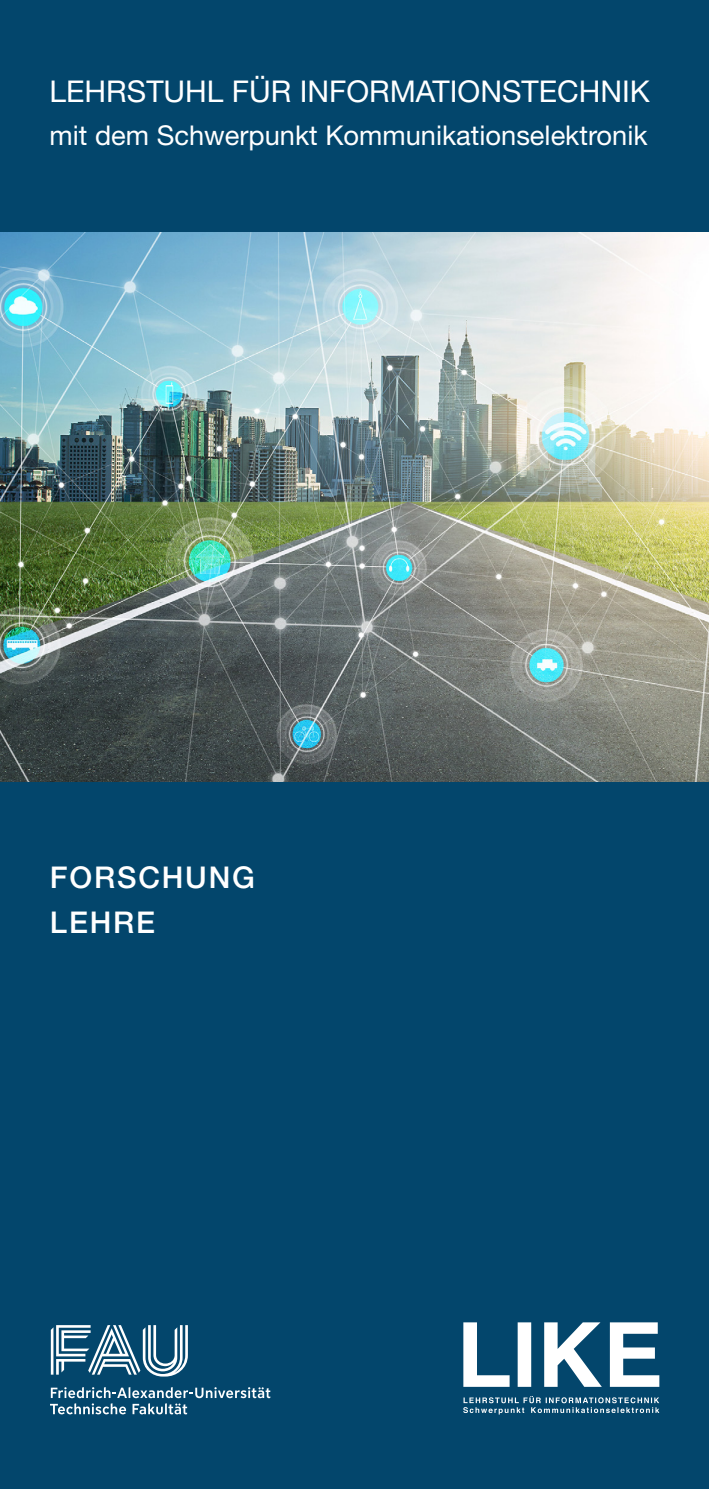
<style>
.page{position:relative;width:709px;height:1489px;background:#fff}
.page>*{position:absolute;margin:0;border:0;box-sizing:border-box;transform-origin:0 0}
.t1{font:30px "Helvetica Neue LT Std";color:#fff}
.t2{font:500 30px "Helvetica Neue LT Std";letter-spacing:.06em;color:#fff}
.t3{font:27.25px "Helvetica Neue LT Std";color:#fff}
</style>
<div class="page">
<div style="left:0;top:0;width:709px;height:1488px;background:#03466c"></div>
<svg style="left:51px;top:1387px;width:219px;height:10px"></svg>
<svg style="left:50px;top:1403px;width:76px;height:11px"></svg>
<svg style="left:132px;top:1403px;width:55px;height:11px"></svg>
<svg style="left:51px;top:1325px;width:137px;height:51px"></svg>
<svg style="left:463px;top:1322px;width:196px;height:64px"></svg>
<svg style="left:463px;top:1396px;width:196px;height:18px"></svg>
<img style="left:0;top:232px;width:709px;height:549px">
<p class="t1" style="left:50px;top:74px;width:601px">LEHRSTUHL FÜR INFORMATIONSTECHNIK</p>
<p class="t3" style="left:50px;top:119px;width:599px">mit dem Schwerpunkt Kommunikationselektronik</p>
<p class="t2" style="left:50px;top:859px;width:206px">FORSCHUNG</p>
<p class="t2" style="left:50px;top:904px;width:106px">LEHRE</p>
</div>
